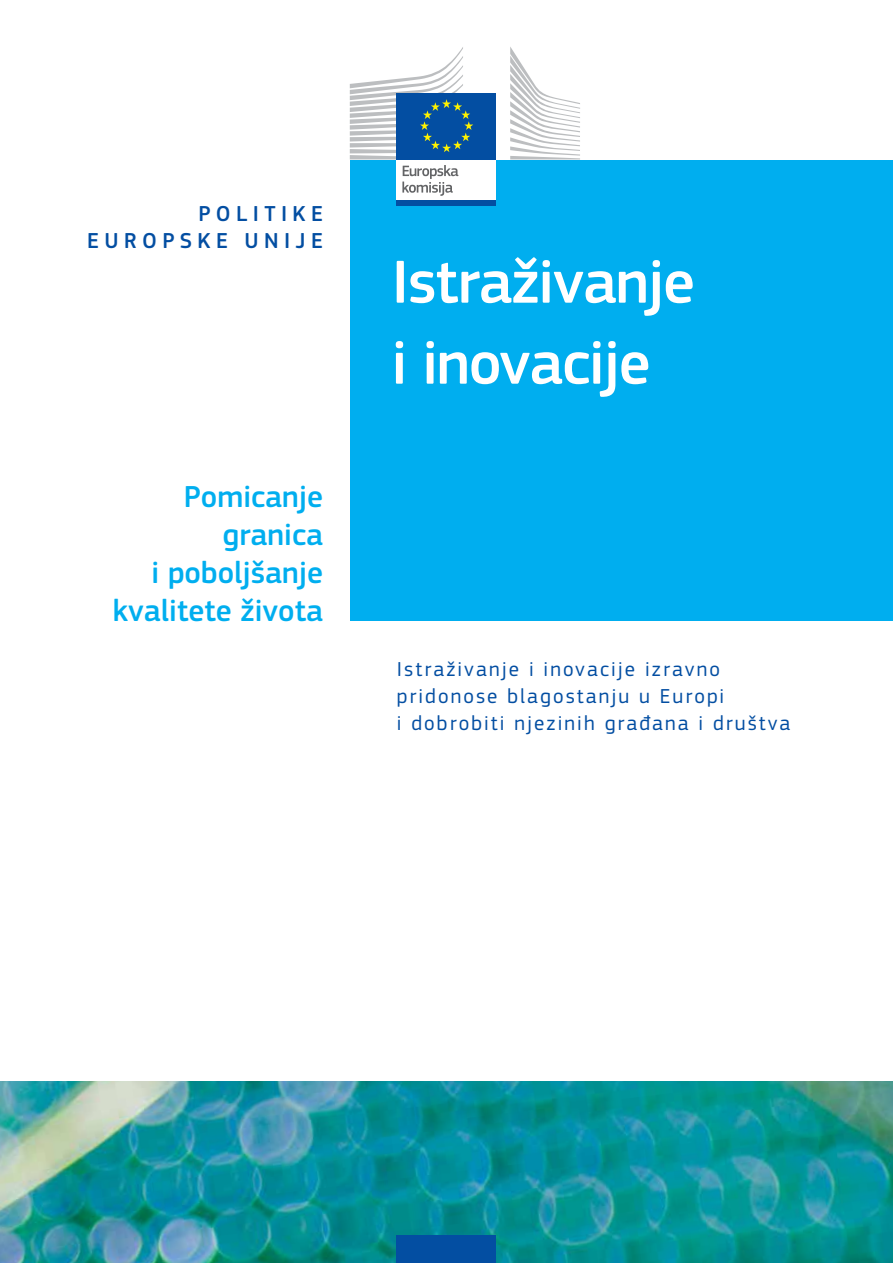
<style>
.page{position:relative;width:893px;height:1263px;background:#fff}
.page>*{position:absolute;margin:0;border:0;box-sizing:border-box;transform-origin:0 0}
.CV_Heading01{font:500 63px/81px "EC Square Sans Pro";letter-spacing:-.02em;color:#fff}
.CV_Heading02{font:500 31.5px/37.8px "EC Square Sans Pro";color:#00aeef;text-align:right}
.CV_Heading04{font:500 22.5px/27px "EC Square Sans Pro";letter-spacing:.24em;color:#034ea2;text-align:right}
.CV_Heading03{font:21px/27px "EC Square Sans Pro";letter-spacing:.1em;color:#034ea2}
</style>
<div class="page">
<div style="left:350px;top:160px;width:543px;height:461px;background:#00aeef"></div>
<img style="left:0;top:1081px;width:893px;height:182px">
<div style="left:397px;top:157px;width:99px;height:45px;background:#fff"></div>
<div style="left:397px;top:93px;width:99px;height:66px;background:#034ea2"></div>
<svg style="left:350px;top:47px;width:123px;height:112px"></svg>
<div style="left:397px;top:200px;width:99px;height:6px;background:#034ea2"></div>
<svg style="left:510px;top:47px;width:70px;height:112px"></svg>
<svg style="left:402px;top:165px;width:56px;height:31px"></svg>
<div style="left:397px;top:1236px;width:99px;height:27px;background:#034ea2"></div>
<p class="CV_Heading04" style="left:87px;top:201px;width:237px">POLITIKE<br>EUROPSKE UNIJE</p>
<p class="CV_Heading02" style="left:113px;top:479px;width:212px">Pomicanje granica<br>i poboljšanje kvalitete života</p>
<p class="CV_Heading01" style="left:392px;top:243px;width:305px">Istraživanje i inovacije</p>
<p class="CV_Heading03" style="left:397px;top:655px;width:395px">Istraživanje i inovacije izravno pridonose blagostanju u Europi<br>i dobrobiti njezinih građana i društva</p>
</div>
